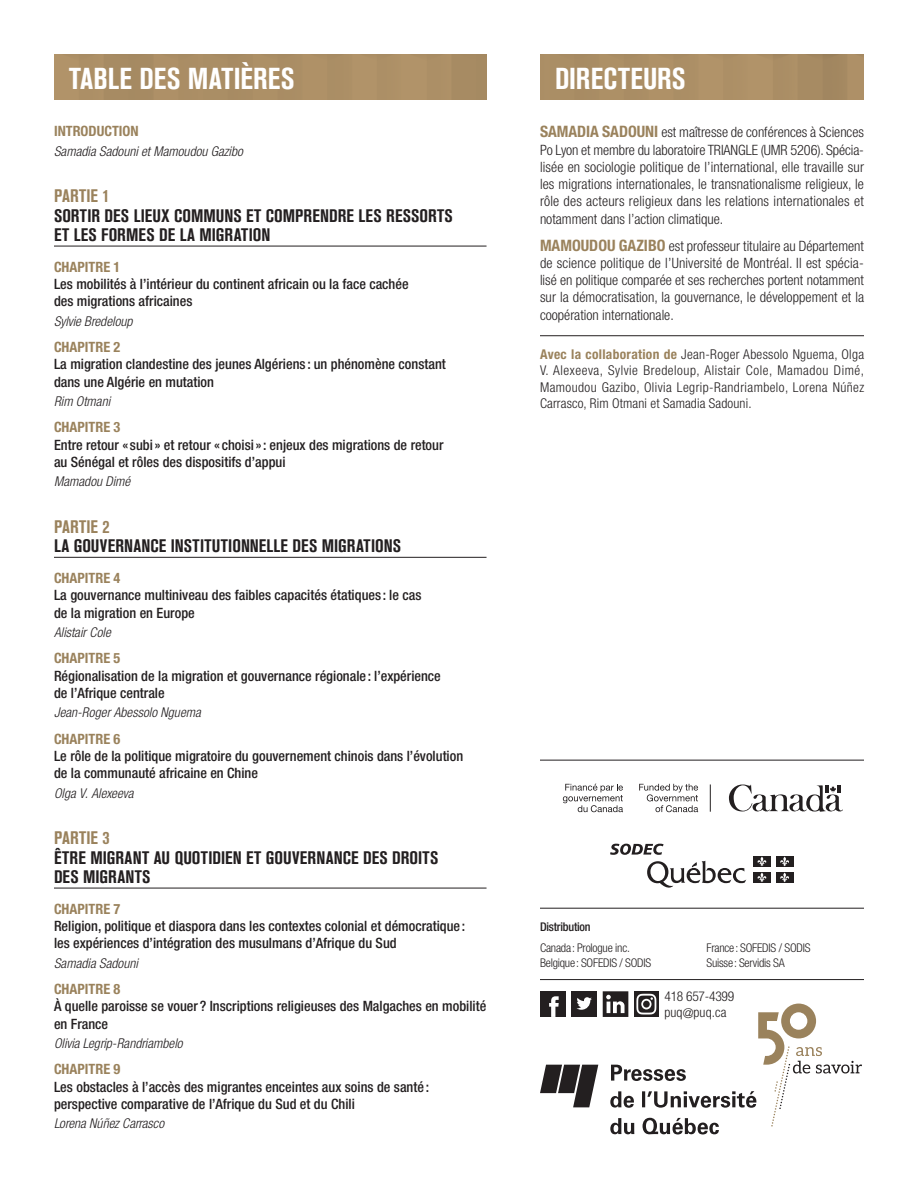
<style>
.page{position:relative;width:918px;height:1188px;background:#fff}
.page>*{position:absolute;margin:0;border:0;box-sizing:border-box;transform-origin:0 0}
._1_Fiche_Titre_verso{font:700 condensed 30px "Akzidenz Grotesk BE";letter-spacing:.01em;color:#fff}
._2_Fiche_Niv1-verso{font:700 condensed 18px/19.5px "Akzidenz Grotesk BE";letter-spacing:.01em;color:#231f20}
._3_Fiche_Niv2-verso{font:500 condensed 14.25px/17.2px "Helvetica Neue";color:#231f20}
._7_Fiche_bios_auteur{font:300 condensed 14.25px/17.2px "Helvetica Neue";color:#231f20;text-align:justify}
._3_Fiche_Niv2-verso-2{font:700 condensed 14.25px "Helvetica Neue";color:#9a825c}
._8_Fiche_collaborati{font:300 condensed 13.5px/16.5px "Helvetica Neue";letter-spacing:.01em;color:#231f20;text-align:justify}
._6_Fiche_auteurs-ver{font:italic 300 condensed 13.5px "Helvetica Neue";letter-spacing:.005em;color:#231f20}
._8_Fiche_collaborati-2{font:300 condensed 13.5px/15.9px "Helvetica Neue";letter-spacing:-.02em;color:#231f20}
.t1{font:300 condensed 12px/15px "Helvetica Neue";letter-spacing:-.02em;color:#231f20}
.t2{font:500 condensed 12px "Helvetica Neue";letter-spacing:-.02em;color:#231f20}
.s1{color:#9a825c}
.s2{font-weight:700;color:#9a825c}
.s3{font-weight:700;font-size:15.75px;color:#9a825c}
</style>
<div class="page">
<div style="left:54px;top:55px;width:433px;height:45px;background:#ac8f66"></div>
<div style="left:540px;top:55px;width:324px;height:45px;background:#ab8e65"></div>
<hr style="left:540px;top:979px;width:324px;height:1px;background:#231f20">
<svg style="left:540px;top:991px;width:322px;height:143px"></svg>
<hr style="left:540px;top:908px;width:324px;height:1px;background:#231f20">
<hr style="left:540px;top:760px;width:324px;height:1px;background:#231f20">
<svg style="left:729px;top:784px;width:114px;height:28px"></svg>
<svg style="left:563px;top:784px;width:60px;height:28px"></svg>
<svg style="left:639px;top:784px;width:59px;height:28px"></svg>
<svg style="left:710px;top:784px;width:1px;height:28px"></svg>
<svg style="left:647px;top:861px;width:99px;height:27px"></svg>
<div style="left:753px;top:856px;width:18px;height:11px;background:#231f20"></div>
<svg style="left:757px;top:857px;width:10px;height:9px"></svg>
<div style="left:776px;top:856px;width:17px;height:11px;background:#231f20"></div>
<svg style="left:780px;top:857px;width:9px;height:9px"></svg>
<div style="left:753px;top:872px;width:18px;height:11px;background:#231f20"></div>
<svg style="left:757px;top:873px;width:10px;height:9px"></svg>
<div style="left:776px;top:872px;width:17px;height:11px;background:#231f20"></div>
<svg style="left:780px;top:873px;width:9px;height:9px"></svg>
<svg style="left:610px;top:844px;width:54px;height:11px"></svg>
<hr style="left:540px;top:335px;width:324px;height:1px;background:#231f20">
<hr style="left:54px;top:246px;width:433px;height:1px;background:#231f20">
<hr style="left:54px;top:557px;width:433px;height:1px;background:#231f20">
<hr style="left:54px;top:888px;width:433px;height:1px;background:#231f20">
<h1 class="_1_Fiche_Titre_verso" style="left:69px;top:61px;width:227px">TABLE DES MATIÈRES</h1>
<p class="_3_Fiche_Niv2-verso-2" style="left:54px;top:122px;width:86px">INTRODUCTION</p>
<p class="_6_Fiche_auteurs-ver" style="left:54px;top:143px;width:190px">Samadia Sadouni et Mamoudou Gazibo</p>
<p class="_2_Fiche_Niv1-verso" style="left:54px;top:186px;width:400px"><span class="s1">PARTIE 1<br></span>SORTIR DES LIEUX COMMUNS ET COMPRENDRE LES RESSORTS<br>ET LES FORMES DE LA MIGRATION</p>
<p class="_3_Fiche_Niv2-verso" style="left:54px;top:258px;width:356px"><span class="s2">CHAPITRE 1<br></span>Les mobilités à l’intérieur du continent africain ou la face cachée des migrations africaines</p>
<p class="_6_Fiche_auteurs-ver" style="left:54px;top:313px;width:80px">Sylvie Bredeloup</p>
<p class="_3_Fiche_Niv2-verso" style="left:54px;top:338px;width:393px"><span class="s2">CHAPITRE 2<br></span>La migration clandestine des jeunes Algériens : un phénomène constant dans une Algérie en mutation</p>
<p class="_6_Fiche_auteurs-ver" style="left:54px;top:394px;width:58px">Rim Otmani</p>
<p class="_3_Fiche_Niv2-verso" style="left:54px;top:419px;width:391px"><span class="s2">CHAPITRE 3<br></span>Entre retour « subi » et retour « choisi » : enjeux des migrations de retour au Sénégal et rôles des dispositifs d’appui</p>
<p class="_6_Fiche_auteurs-ver" style="left:54px;top:474px;width:78px">Mamadou Dimé</p>
<p class="_2_Fiche_Niv1-verso" style="left:54px;top:517px;width:348px"><span class="s1">PARTIE 2<br></span>LA GOUVERNANCE INSTITUTIONNELLE DES MIGRATIONS</p>
<p class="_3_Fiche_Niv2-verso" style="left:54px;top:569px;width:369px"><span class="s2">CHAPITRE 4<br></span>La gouvernance multiniveau des faibles capacités étatiques : le cas de la migration en Europe</p>
<p class="_6_Fiche_auteurs-ver" style="left:54px;top:625px;width:58px">Alistair Cole</p>
<p class="_3_Fiche_Niv2-verso" style="left:54px;top:650px;width:388px"><span class="s2">CHAPITRE 5<br></span>Régionalisation de la migration et gouvernance régionale : l’expérience de l’Afrique centrale</p>
<p class="_6_Fiche_auteurs-ver" style="left:54px;top:705px;width:148px">Jean-Roger Abessolo Nguema</p>
<p class="_3_Fiche_Niv2-verso" style="left:54px;top:730px;width:411px"><span class="s2">CHAPITRE 6<br></span>Le rôle de la politique migratoire du gouvernement chinois dans l’évolution de la communauté africaine en Chine</p>
<p class="_6_Fiche_auteurs-ver" style="left:54px;top:785px;width:81px">Olga V. Alexeeva</p>
<p class="_2_Fiche_Niv1-verso" style="left:54px;top:828px;width:386px"><span class="s1">PARTIE 3<br></span>ÊTRE MIGRANT AU QUOTIDIEN ET GOUVERNANCE DES DROITS<br>DES MIGRANTS</p>
<p class="_3_Fiche_Niv2-verso" style="left:54px;top:900px;width:413px"><span class="s2">CHAPITRE 7<br></span>Religion, politique et diaspora dans les contextes colonial et démocratique : les expériences d’intégration des musulmans d’Afrique du Sud</p>
<p class="_6_Fiche_auteurs-ver" style="left:54px;top:955px;width:85px">Samadia Sadouni</p>
<p class="_3_Fiche_Niv2-verso" style="left:54px;top:980px;width:434px"><span class="s2">CHAPITRE 8<br></span>À quelle paroisse se vouer ? Inscriptions religieuses des Malgaches en mobilité en France</p>
<p class="_6_Fiche_auteurs-ver" style="left:54px;top:1036px;width:130px">Olivia Legrip-Randriambelo</p>
<p class="_3_Fiche_Niv2-verso" style="left:54px;top:1061px;width:377px"><span class="s2">CHAPITRE 9<br></span>Les obstacles à l’accès des migrantes enceintes aux soins de santé : perspective comparative de l’Afrique du Sud et du Chili</p>
<p class="_6_Fiche_auteurs-ver" style="left:54px;top:1116px;width:112px">Lorena Núñez Carrasco</p>
<p class="_1_Fiche_Titre_verso" style="left:555px;top:61px;width:132px">DIRECTEURS</p>
<p class="_7_Fiche_bios_auteur" style="left:540px;top:124px;width:326px"><span class="s3">SAMADIA SADOUNI</span> est maîtresse de conférences à Sciences Po Lyon et membre du laboratoire TRIANGLE (UMR 5206). Spécia&shy;lisée en sociologie politique de l’international, elle travaille sur les migrations internationales, le transnationalisme religieux, le rôle des acteurs religieux dans les relations internationales et notamment dans l’action climatique.</p>
<p class="_7_Fiche_bios_auteur" style="left:540px;top:237px;width:326px"><span class="s3">MAMOUDOU GAZIBO</span> est professeur titulaire au Département de science politique de l’Université de Montréal. Il est spécia&shy;lisé en politique comparée et ses recherches portent notamment sur la démocratisation, la gouvernance, le développement et la coopération internationale.</p>
<p class="_8_Fiche_collaborati" style="left:540px;top:345px;width:326px"><span class="s2">Avec la collaboration de</span> Jean-Roger Abessolo Nguema, Olga V. Alexeeva, Sylvie Bredeloup, Alistair Cole, Mamadou Dimé, Mamoudou Gazibo, Olivia Legrip-Randriambelo, Lorena Núñez Carrasco, Rim Otmani et Samadia Sadouni.</p>
<p class="t2" style="left:540px;top:919px;width:52px">Distribution</p>
<p class="t1" style="left:540px;top:940px;width:113px">Canada: Prologue inc.<br>Belgique: SOFEDIS / SODIS</p>
<p class="t1" style="left:706px;top:940px;width:105px">France: SOFEDIS / SODIS<br>Suisse: Servidis SA</p>
<p class="_8_Fiche_collaborati-2" style="left:664px;top:988px;width:71px">418 657-4399 puq@puq.ca</p>
</div>
